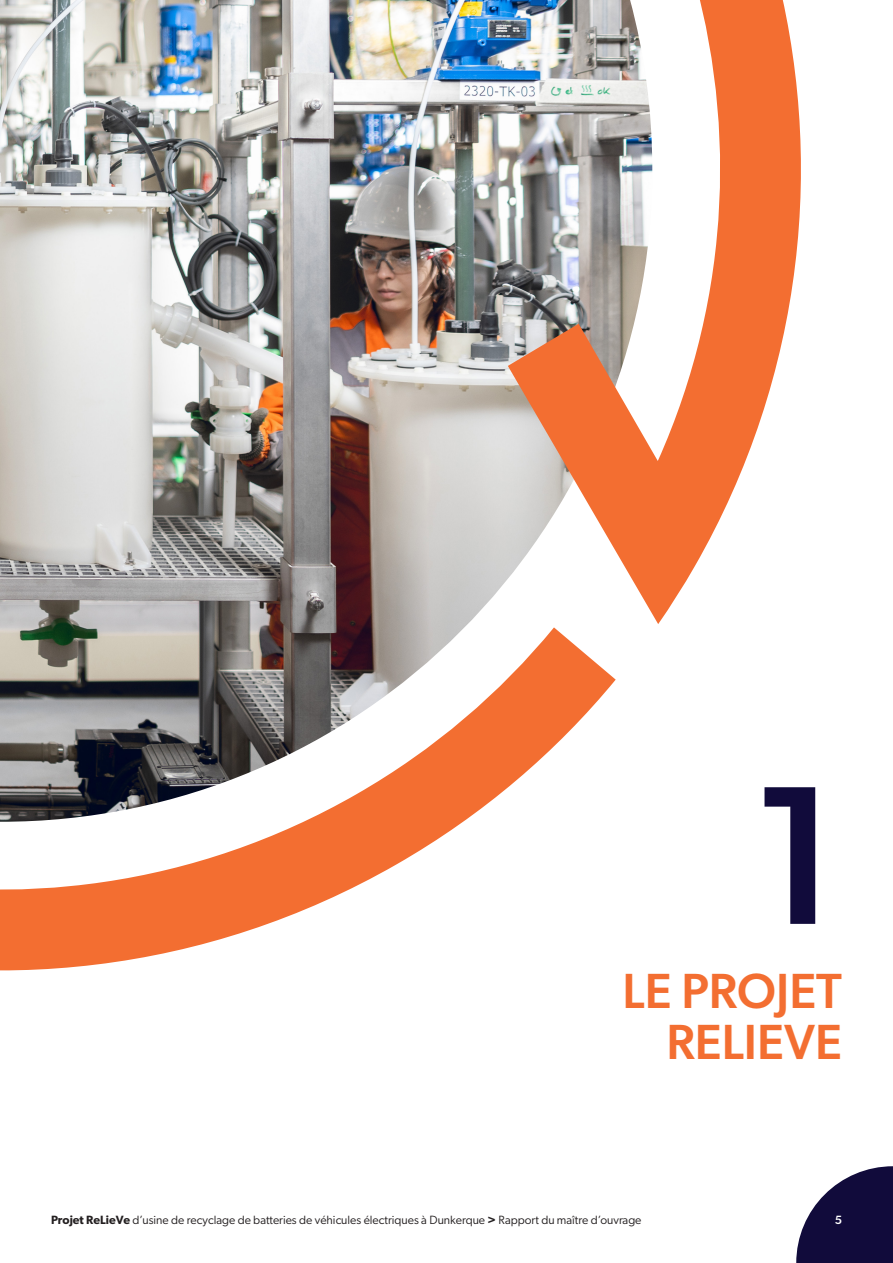
<style>
.page{position:relative;width:893px;height:1263px;background:#fff}
.page>*{position:absolute;margin:0;border:0;box-sizing:border-box;transform-origin:0 0}
.t1{font:500 198px "Gibson";color:#110b3b}
.t2{font:500 49.5px/51.6px "Gibson";color:#f36e31;text-align:right}
.t3{font:12px "Gibson";color:#231f20}
.t4{font:500 12px "Gibson";color:#fff}
.s1{font-weight:600}
</style>
<div class="page">
<svg style="left:796px;top:1166px;width:97px;height:97px"></svg>
<img style="left:0;top:0;width:116px;height:508px">
<svg style="left:0;top:0;width:66px;height:449px;background:#cbcbc7"></svg>
<svg style="left:0;top:508px;width:616px;height:463px"></svg>
<img style="left:116px;top:0;width:685px;height:624px">
<h1 class="t1" style="left:752px;top:737px;width:91px">1</h1>
<h2 class="t2" style="left:623px;top:964px;width:221px">LE PROJET<br>RELIEVE</h2>
<p class="t3" style="left:51px;top:1213px;width:592px"><span class="s1">Projet ReLieVe</span> d’usine de recyclage de batteries de véhicules électriques à Dunkerque <span class="s1">&gt;</span> Rapport du maître d’ouvrage</p>
<p class="t4" style="left:835px;top:1213px;width:9px">5</p>
</div>
